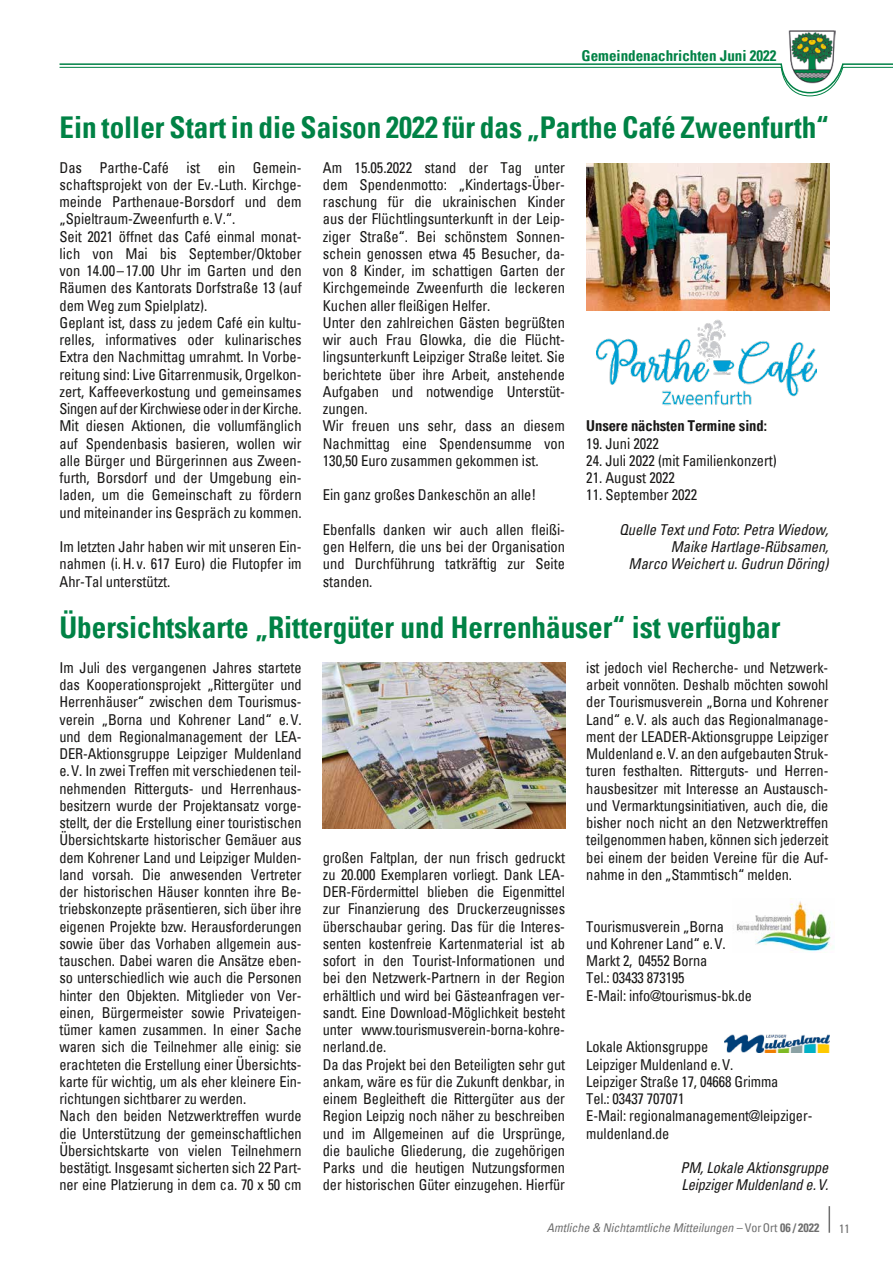
<style>
.page{position:relative;width:893px;height:1263px;background:#fff}
.page>*{position:absolute;margin:0;border:0;box-sizing:border-box;transform-origin:0 0}
.t1{font:700 condensed 30px "Univers";color:#008245}
.t2{font:condensed 15px/17.2px "Univers";letter-spacing:-.01em;color:#181716;scale:.96 1}
.t3{font:condensed 15px/17.2px "Univers";letter-spacing:-.01em;color:#181716}
.t4{font:italic condensed 15px/17.2px "Univers";letter-spacing:-.005em;color:#181716;text-align:right}
.t5{font:italic condensed 15px/17.2px "Univers";letter-spacing:-.005em;color:#181716;scale:.96 1}
.t6{font:700 condensed 15px "Univers";color:#008245}
.t7{font:700 condensed 15px "Univers";letter-spacing:-.005em;color:#181716}
.t8{font:italic condensed 12px "Univers";color:#6e6e6e}
.t9{font:condensed 12px "Univers";color:#6e6e6e}
.s1{font-style:normal}
.s2{font-weight:700;font-style:normal}
</style>
<div class="page">
<svg style="left:829px;top:1206px;width:1px;height:27px"></svg>
<img style="left:788px;top:30px;width:47px;height:33px">
<svg style="left:59px;top:63px;width:834px;height:33px"></svg>
<img style="left:587px;top:163px;width:242px;height:147px">
<img style="left:596px;top:319px;width:221px;height:87px">
<img style="left:323px;top:663px;width:242px;height:165px">
<img style="left:736px;top:901px;width:98px;height:50px">
<img style="left:725px;top:1035px;width:104px;height:17px">
<p class="t6" style="left:581px;top:46px;width:196px">Gemeindenachrichten Juni 2022</p>
<h1 class="t1" style="left:60px;top:109px;width:771px">Ein toller Start in die Saison 2022 für das „Parthe Café Zweenfurth“</h1>
<p class="t3" style="left:60px;top:158px;width:244px">Das Parthe-Café ist ein Gemein&shy;schaftsprojekt von der Ev.-Luth. Kirchge&shy;meinde Parthenaue-Borsdorf und dem „Spieltraum-Zweenfurth e.V.“.<br>Seit 2021 öffnet das Café einmal monat&shy;lich von Mai bis September/Oktober von 14.00–17.00 Uhr im Garten und den Räumen des Kantorats Dorfstraße 13 (auf dem Weg zum Spielplatz).<br>Geplant ist, dass zu jedem Café ein kultu&shy;relles, informatives oder kulinarisches Extra den Nachmittag umrahmt. In Vorbe&shy;reitung sind: Live Gitarrenmusik, Orgelkon&shy;zert, Kaffeeverkostung und gemeinsames Singen auf der Kirchwiese oder in der Kirche.<br>Mit diesen Aktionen, die vollumfänglich auf Spendenbasis basieren, wollen wir alle Bürger und Bürgerinnen aus Zween&shy;furth, Borsdorf und der Umgebung ein&shy;laden, um die Gemeinschaft zu fördern und miteinander ins Gespräch zu kommen.</p>
<p class="t3" style="left:60px;top:538px;width:244px;text-align:justify">Im letzten Jahr haben wir mit unseren Ein&shy;nahmen (i.H. v. 617 Euro) die Flutopfer im Ahr-Tal unterstützt.</p>
<p class="t3" style="left:323px;top:158px;width:244px">Am 15.05.2022 stand der Tag unter dem Spendenmotto: „Kindertags-Über&shy;raschung für die ukrainischen Kinder aus der Flüchtlingsunterkunft in der Leip&shy;ziger Straße“. Bei schönstem Sonnen&shy;schein genossen etwa 45 Besucher, da&shy;von 8 Kinder, im schattigen Garten der Kirchgemeinde Zweenfurth die leckeren Kuchen aller fleißigen Helfer.<br>Unter den zahlreichen Gästen begrüßten wir auch Frau Glowka, die die Flücht&shy;lingsunterkunft Leipziger Straße leitet. Sie berichtete über ihre Arbeit, anstehende Aufgaben und notwendige Unterstüt&shy;zungen.<br>Wir freuen uns sehr, dass an diesem Nachmittag eine Spendensumme von 130,50 Euro zusammen gekommen ist.</p>
<p class="t3" style="left:323px;top:486px;width:215px">Ein ganz großes Dankeschön an alle!</p>
<p class="t3" style="left:323px;top:520px;width:244px;text-align:justify">Ebenfalls danken wir auch allen fleißi&shy;gen Helfern, die uns bei der Organisation und Durchführung tatkräftig zur Seite standen.</p>
<p class="t7" style="left:586px;top:417px;width:182px">Unsere nächsten Termine sind:</p>
<p class="t3" style="left:586px;top:434px;width:74px">19. Juni 2022</p>
<p class="t3" style="left:586px;top:451px;width:192px">24. Juli 2022 (mit Familienkonzert)</p>
<p class="t3" style="left:586px;top:469px;width:90px">21. August 2022</p>
<p class="t3" style="left:586px;top:486px;width:113px">11. September 2022</p>
<p class="t4" style="left:619px;top:520px;width:211px">Quelle Text und Foto: Petra Wiedow,<br>Maike Hartlage-Rübsamen,<br>Marco Weichert u. Gudrun Döring)</p>
<h1 class="t1" style="left:60px;top:609px;width:722px">Übersichtskarte „Rittergüter und Herrenhäuser“ ist verfügbar</h1>
<p class="t2" style="left:60px;top:658px;width:254px">Im Juli des vergangenen Jahres startete das Kooperationsprojekt „Rittergüter und Herrenhäuser“ zwischen dem Tourismus&shy;verein „Borna und Kohrener Land“ e.V. und dem Regionalmanagement der LEA-DER-Aktionsgruppe Leipziger Muldenland e.V. In zwei Treffen mit verschiedenen teil&shy;nehmenden Ritterguts- und Herrenhaus&shy;besitzern wurde der Projektansatz vorge&shy;stellt, der die Erstellung einer touristischen Übersichtskarte historischer Gemäuer aus dem Kohrener Land und Leipziger Mulden&shy;land vorsah. Die anwesenden Vertreter der historischen Häuser konnten ihre Be&shy;triebskonzepte präsentieren, sich über ihre eigenen Projekte bzw. Herausforderungen sowie über das Vorhaben allgemein aus&shy;tauschen. Dabei waren die Ansätze eben&shy;so unterschiedlich wie auch die Personen hinter den Objekten. Mitglieder von Ver&shy;einen, Bürgermeister sowie Privateigen&shy;tümer kamen zusammen. In einer Sache waren sich die Teilnehmer alle einig: sie erachteten die Erstellung einer Übersichts&shy;karte für wichtig, um als eher kleinere Ein&shy;richtungen sichtbarer zu werden.<br>Nach den beiden Netzwerktreffen wurde die Unterstützung der gemeinschaftlichen Übersichtskarte von vielen Teilnehmern bestätigt. Insgesamt sicherten sich 22 Part&shy;ner eine Platzierung in dem ca. 70 x 50 cm</p>
<p class="t2" style="left:323px;top:848px;width:254px">großen Faltplan, der nun frisch gedruckt zu 20.000 Exemplaren vorliegt. Dank LEA-DER-Fördermittel blieben die Eigenmittel zur Finanzierung des Druckerzeugnisses überschaubar gering. Das für die Interes&shy;senten kostenfreie Kartenmaterial ist ab sofort in den Tourist-Informationen und bei den Netzwerk-Partnern in der Region erhältlich und wird bei Gästeanfragen ver&shy;sandt. Eine Download-Möglichkeit besteht unter www.tourismusverein-borna-kohre&shy;nerland.de.<br>Da das Projekt bei den Beteiligten sehr gut ankam, wäre es für die Zukunft denkbar, in einem Begleitheft die Rittergüter aus der Region Leipzig noch näher zu beschreiben und im Allgemeinen auf die Ursprünge, die bauliche Gliederung, die zugehörigen Parks und die heutigen Nutzungsformen der historischen Güter einzugehen. Hierfür</p>
<p class="t2" style="left:586px;top:658px;width:254px;text-align:justify">ist jedoch viel Recherche- und Netzwerk&shy;arbeit vonnöten. Deshalb möchten sowohl der Tourismusverein „Borna und Kohrener Land“ e.V. als auch das Regionalmanage&shy;ment der LEADER-Aktionsgruppe Leipziger Muldenland e.V. an den aufgebauten Struk&shy;turen festhalten. Ritterguts- und Herren&shy;hausbesitzer mit Interesse an Austausch&shy;und Vermarktungsinitiativen, auch die, die bisher noch nicht an den Netzwerktreffen teilgenommen haben, können sich jederzeit bei einem der beiden Vereine für die Auf&shy;nahme in den „Stammtisch“ melden.</p>
<p class="t2" style="left:586px;top:917px;width:174px">Tourismusverein „Borna<br>und Kohrener Land“ e.V.<br>Markt 2, 04552 Borna<br>Tel.: 03433 873195<br>E-Mail: info@tourismus-bk.de</p>
<p class="t2" style="left:586px;top:1038px;width:237px">Lokale Aktionsgruppe<br>Leipziger Muldenland e.V.<br>Leipziger Straße 17, 04668 Grimma<br>Tel.: 03437 707071<br>E-Mail: regionalmanagement@leipziger&shy;muldenland.de</p>
<p class="t5" style="left:681px;top:1159px;width:156px">PM, Lokale Aktionsgruppe<br>Leipziger Muldenland e.V.</p>
<p class="t8" style="left:547px;top:1220px;width:274px">Amtliche &amp; Nichtamtliche Mitteilungen – <span class="s1">VorOrt</span> <span class="s2">06 / 2022</span></p>
<p class="t9" style="left:839px;top:1221px;width:12px">11</p>
</div>
